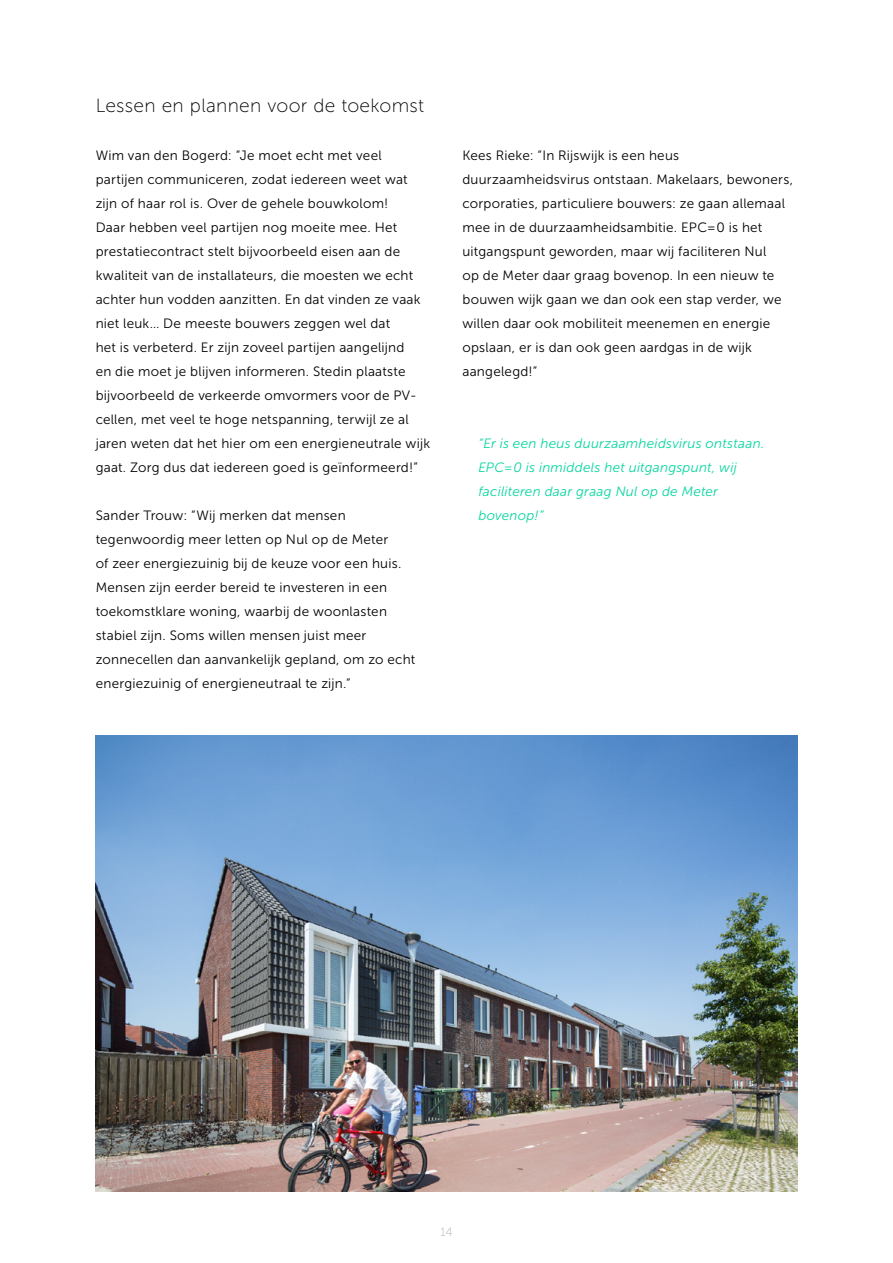
<style>
.page{position:relative;width:893px;height:1263px;background:#fff}
.page>*{position:absolute;margin:0;border:0;box-sizing:border-box;transform-origin:0 0}
.t1{font:19.2px "Museo Sans 100";letter-spacing:.015em;color:#000}
.t2{font:13.5px/24px "Museo Sans 300";letter-spacing:.02em;color:#000}
.t3{font:italic 13.5px/24px "Museo Sans 300";letter-spacing:.02em;color:#06d6a0}
.t4{font:12px "Museo Sans 100";color:#b3b2b2}
</style>
<div class="page">
<img style="left:96px;top:736px;width:701px;height:456px">
<h1 class="t1" style="left:96px;top:95px;width:330px">Lessen en plannen voor de toekomst</h1>
<p class="t2" style="left:96px;top:143px;width:336px">Wim van den Bogerd: “Je moet echt met veel partijen communiceren, zodat iedereen weet wat zijn of haar rol is. Over de gehele bouwkolom!<br>Daar hebben veel partijen nog moeite mee. Het prestatiecontract stelt bijvoorbeeld eisen aan de kwaliteit van de installateurs, die moesten we echt achter hun vodden aanzitten. En dat vinden ze vaak niet leuk… De meeste bouwers zeggen wel dat<br>het is verbeterd. Er zijn zoveel partijen aangelijnd<br>en die moet je blijven informeren. Stedin plaatste bijvoorbeeld de verkeerde omvormers voor de PV&shy;cellen, met veel te hoge netspanning, terwijl ze al jaren weten dat het hier om een energieneutrale wijk gaat. Zorg dus dat iedereen goed is geïnformeerd!”</p>
<p class="t2" style="left:462px;top:143px;width:332px">Kees Rieke: “In Rijswijk is een heus duurzaamheidsvirus ontstaan. Makelaars, bewoners, corporaties, particuliere bouwers: ze gaan allemaal mee in de duurzaamheidsambitie. EPC=0 is het uitgangspunt geworden, maar wij faciliteren Nul<br>op de Meter daar graag bovenop. In een nieuw te bouwen wijk gaan we dan ook een stap verder, we willen daar ook mobiliteit meenemen en energie opslaan, er is dan ook geen aardgas in de wijk aangelegd!”</p>
<p class="t2" style="left:96px;top:503px;width:321px">Sander Trouw: “Wij merken dat mensen tegenwoordig meer letten op Nul op de Meter<br>of zeer energiezuinig bij de keuze voor een huis.<br>Mensen zijn eerder bereid te investeren in een toekomstklare woning, waarbij de woonlasten stabiel zijn. Soms willen mensen juist meer zonnecellen dan aanvankelijk gepland, om zo echt energiezuinig of energieneutraal te zijn.”</p>
<p class="t3" style="left:478px;top:431px;width:287px">“Er is een heus duurzaamheidsvirus ontstaan.<br>EPC=0 is inmiddels het uitgangspunt, wij faciliteren daar graag Nul op de Meter bovenop!”</p>
<p class="t4" style="left:440px;top:1225px;width:14px">14</p>
</div>
